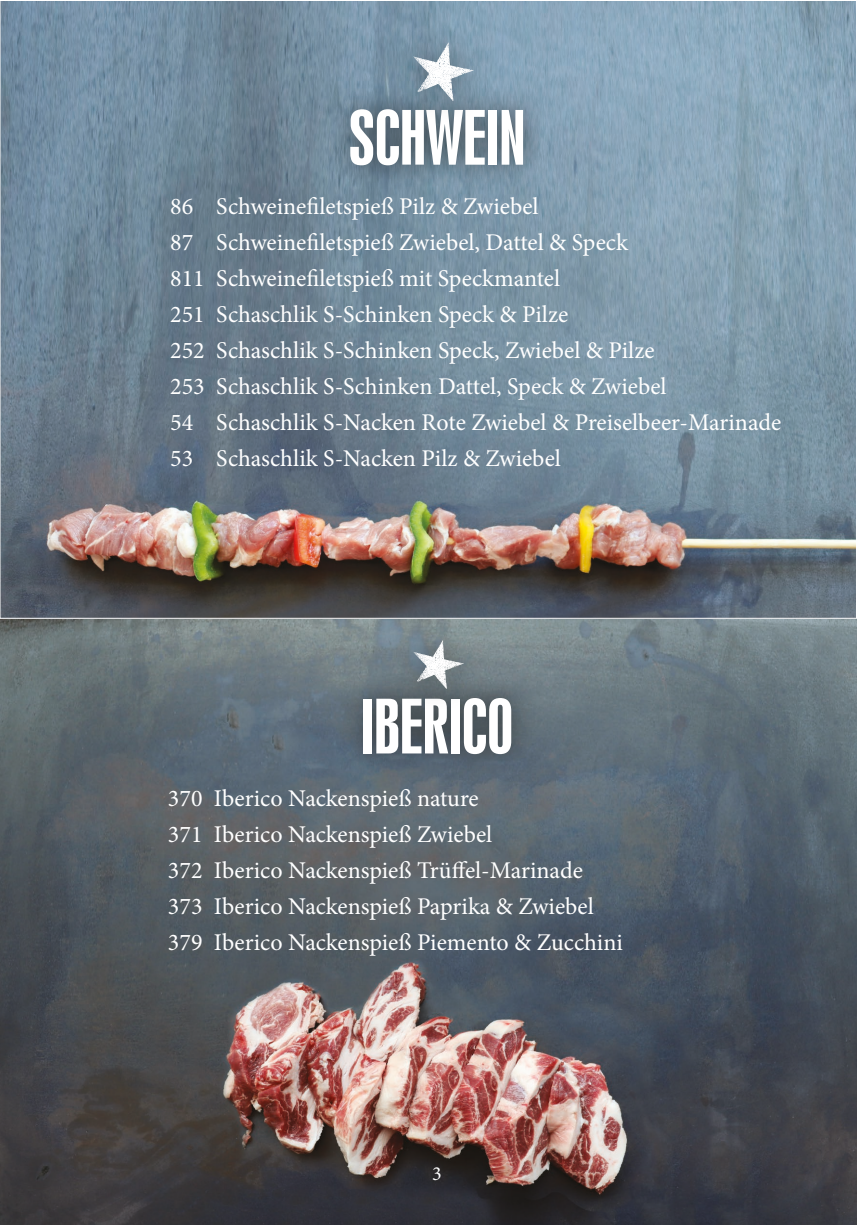
<style>
.page{position:relative;width:857px;height:1225px;background:#fff}
.page>*{position:absolute;margin:0;border:0;box-sizing:border-box;transform-origin:0 0}
.t1{font:70px "Swiss 924 BT Regular B";letter-spacing:-.005em;color:#fff}
.t2{font:24px "Minion Pro";color:#fff}
.t3{font:20px "Minion Pro";color:#fff}
</style>
<div class="page">
<img style="left:0;top:619px;width:856px;height:606px">
<div style="left:338px;top:674px;width:199px;height:104px;background:#1d1d1b;opacity:.65"></div>
<div style="left:387px;top:615px;width:101px;height:100px;background:#1d1d1b;opacity:.5"></div>
<svg style="left:413px;top:640px;width:51px;height:49px"></svg>
<img style="left:2px;top:2px;width:852px;height:615px">
<div style="left:326px;top:85px;width:222px;height:105px;background:#1d1d1b;opacity:.65"></div>
<div style="left:387px;top:17px;width:111px;height:110px;background:#1d1d1b;opacity:.5"></div>
<svg style="left:413px;top:43px;width:60px;height:58px"></svg>
<p class="t1" style="left:348px;top:96px;width:178px">SCHWEIN</p>
<p class="t2" style="left:170px;top:190px;width:370px">86 Schweinefiletspieß Pilz &amp; Zwiebel</p>
<p class="t2" style="left:170px;top:226px;width:459px">87 Schweinefiletspieß Zwiebel, Dattel &amp; Speck</p>
<p class="t2" style="left:170px;top:262px;width:391px">811 Schweinefiletspieß mit Speckmantel</p>
<p class="t2" style="left:170px;top:298px;width:399px">251 Schaschlik S-Schinken Speck &amp; Pilze</p>
<p class="t2" style="left:170px;top:334px;width:485px">252 Schaschlik S-Schinken Speck, Zwiebel &amp; Pilze</p>
<p class="t2" style="left:170px;top:370px;width:497px">253 Schaschlik S-Schinken Dattel, Speck &amp; Zwiebel</p>
<p class="t2" style="left:170px;top:406px;width:612px">54 Schaschlik S-Nacken Rote Zwiebel &amp; Preiselbeer-Marinade</p>
<p class="t2" style="left:170px;top:442px;width:392px">53 Schaschlik S-Nacken Pilz &amp; Zwiebel</p>
<p class="t1" style="left:360px;top:684px;width:154px">IBERICO</p>
<p class="t2" style="left:168px;top:782px;width:312px">370 Iberico Nackenspieß nature</p>
<p class="t2" style="left:168px;top:818px;width:326px">371 Iberico Nackenspieß Zwiebel</p>
<p class="t2" style="left:168px;top:854px;width:416px">372 Iberico Nackenspieß Trüffel-Marinade</p>
<p class="t2" style="left:168px;top:890px;width:427px">373 Iberico Nackenspieß Paprika &amp; Zwiebel</p>
<p class="t2" style="left:168px;top:926px;width:456px">379 Iberico Nackenspieß Piemento &amp; Zucchini</p>
<p class="t3" style="left:432px;top:1160px;width:11px">3</p>
</div>
